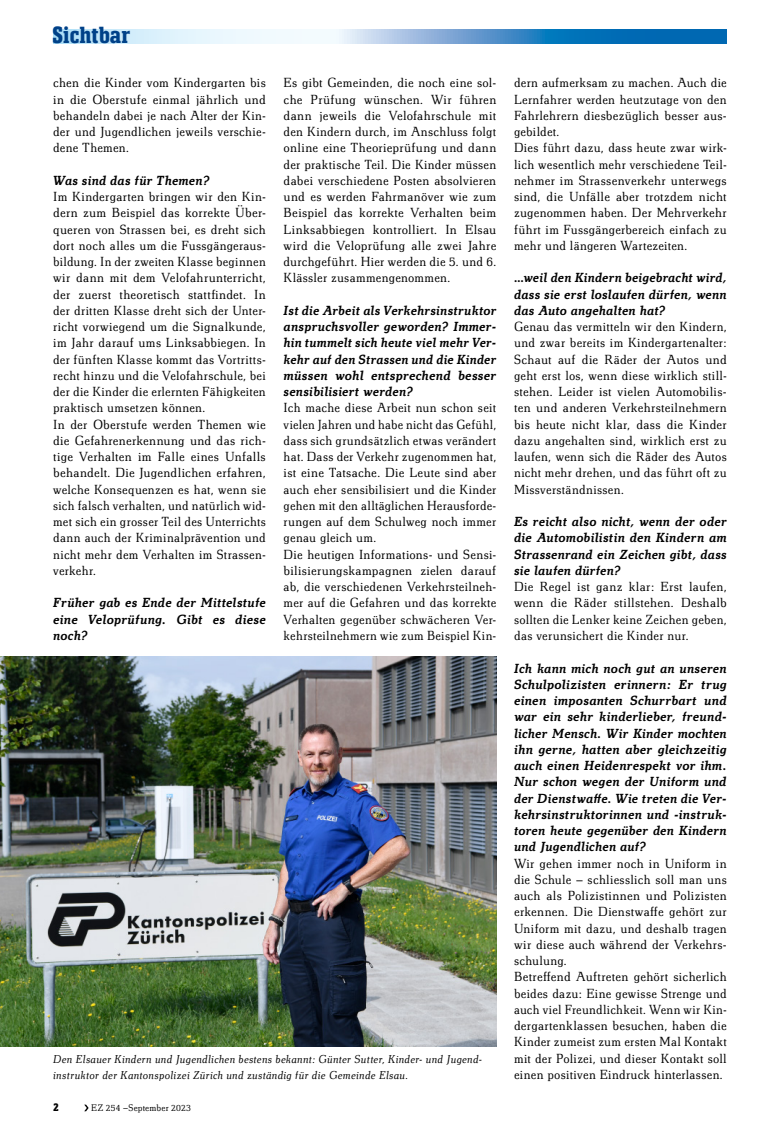
<style>
.page{position:relative;width:780px;height:1134px;background:#fff}
.page>*{position:absolute;margin:0;border:0;box-sizing:border-box;transform-origin:0 0}
.t1{font:700 24.38px "Technotyp Condensed";color:#004188}
.t2{font:300 13.75px/16.2px "Technotyp";letter-spacing:.02em;color:#000;text-align:justify}
.t3{font:italic 500 13.75px/16.2px "Technotyp";letter-spacing:.01em;color:#000;text-align:justify}
.t4{font:700 12.5px "Technotyp Condensed";color:#000}
.t5{font:italic 300 11.88px/16.2px "Technotyp";letter-spacing:.015em;color:#000}
.t6{font:300 10px "Technotyp";letter-spacing:.02em;color:#000}
</style>
<div class="page">
<svg style="left:84px;top:1104px;width:5px;height:7px"></svg>
<svg style="left:53px;top:30px;width:673px;height:13px;background:#87b9de"></svg>
<img style="left:0;top:656px;width:496px;height:390px">
<h1 class="t1" style="left:53px;top:21px;width:79px">Sichtbar</h1>
<p class="t2" style="left:53px;top:75px;width:214px">chen die Kinder vom Kindergarten bis in die Oberstufe einmal jährlich und behandeln dabei je nach Alter der Kin&shy;der und Jugendlichen jeweils verschie&shy;dene Themen.</p>
<p class="t3" style="left:53px;top:172px;width:158px">Was sind das für Themen?</p>
<p class="t2" style="left:53px;top:188px;width:214px;text-align:left">Im Kindergarten bringen wir den Kin&shy;dern zum Beispiel das korrekte Über&shy;queren von Strassen bei, es dreht sich dort noch alles um die Fussgängeraus&shy;bildung. In der zweiten Klasse beginnen wir dann mit dem Velofahrunterricht, der zuerst theoretisch stattfindet. In der dritten Klasse dreht sich der Unter&shy;richt vorwiegend um die Signalkunde, im Jahr darauf ums Linksabbiegen. In der fünften Klasse kommt das Vortritts&shy;recht hinzu und die Velofahrschule, bei der die Kinder die erlernten Fähigkeiten praktisch umsetzen können.<br>In der Oberstufe werden Themen wie die Gefahrenerkennung und das rich&shy;tige Verhalten im Falle eines Unfalls behandelt. Die Jugendlichen erfahren, welche Konsequenzen es hat, wenn sie sich falsch verhalten, und natürlich wid&shy;met sich ein grosser Teil des Unterrichts dann auch der Kriminalprävention und nicht mehr dem Verhalten im Strassen&shy;verkehr.</p>
<p class="t3" style="left:53px;top:595px;width:214px">Früher gab es Ende der Mittelstufe eine Veloprüfung. Gibt es diese noch?</p>
<p class="t2" style="left:283px;top:75px;width:214px">Es gibt Gemeinden, die noch eine sol&shy;che Prüfung wünschen. Wir führen dann jeweils die Velofahrschule mit den Kindern durch, im Anschluss folgt online eine Theorieprüfung und dann der praktische Teil. Die Kinder müssen dabei verschiedene Posten absolvieren und es werden Fahrmanöver wie zum Beispiel das korrekte Verhalten beim Linksabbiegen kontrolliert. In Elsau wird die Veloprüfung alle zwei Jahre durchgeführt. Hier werden die 5. und 6.<br>Klässler zusammengenommen.</p>
<p class="t3" style="left:283px;top:302px;width:214px">Ist die Arbeit als Verkehrsinstruktor anspruchsvoller geworden? Immer&shy;hin tummelt sich heute viel mehr Ver&shy;kehr auf den Strassen und die Kinder müssen wohl entsprechend besser sensibilisiert werden?</p>
<p class="t2" style="left:283px;top:400px;width:214px;text-align:left">Ich mache diese Arbeit nun schon seit vielen Jahren und habe nicht das Gefühl, dass sich grundsätzlich etwas verändert hat. Dass der Verkehr zugenommen hat, ist eine Tatsache. Die Leute sind aber auch eher sensibilisiert und die Kinder gehen mit den alltäglichen Herausforde&shy;rungen auf dem Schulweg noch immer genau gleich um.<br>Die heutigen Informations- und Sensi&shy;bilisierungskampagnen zielen darauf ab, die verschiedenen Verkehrsteilneh&shy;mer auf die Gefahren und das korrekte Verhalten gegenüber schwächeren Ver&shy;kehrsteilnehmern wie zum Beispiel Kin-</p>
<p class="t5" style="left:53px;top:1050px;width:429px">Den Elsauer Kindern und Jugendlichen bestens bekannt: Günter Sutter, Kinder- und Jugend&shy;instruktor der Kantonspolizei Zürich und zuständig für die Gemeinde Elsau.</p>
<p class="t4" style="left:53px;top:1100px;width:7px">2</p>
<p class="t6" style="left:91px;top:1102px;width:101px">EZ 254 –September 2023</p>
<p class="t2" style="left:514px;top:75px;width:214px;text-align:left">dern aufmerksam zu machen. Auch die Lernfahrer werden heutzutage von den Fahrlehrern diesbezüglich besser aus&shy;gebildet.<br>Dies führt dazu, dass heute zwar wirk&shy;lich wesentlich mehr verschiedene Teil&shy;nehmer im Strassenverkehr unterwegs sind, die Unfälle aber trotzdem nicht zugenommen haben. Der Mehrverkehr führt im Fussgängerbereich einfach zu mehr und längeren Wartezeiten.</p>
<p class="t3" style="left:514px;top:270px;width:214px">…weil den Kindern beigebracht wird, dass sie erst loslaufen dürfen, wenn das Auto angehalten hat?</p>
<p class="t2" style="left:514px;top:318px;width:214px">Genau das vermitteln wir den Kindern, und zwar bereits im Kindergartenalter:<br>Schaut auf die Räder der Autos und geht erst los, wenn diese wirklich still&shy;stehen. Leider ist vielen Automobilis&shy;ten und anderen Verkehrsteilnehmern bis heute nicht klar, dass die Kinder dazu angehalten sind, wirklich erst zu laufen, wenn sich die Räder des Autos nicht mehr drehen, und das führt oft zu Missverständnissen.</p>
<p class="t3" style="left:514px;top:513px;width:214px">Es reicht also nicht, wenn der oder die Automobilistin den Kindern am Strassenrand ein Zeichen gibt, dass sie laufen dürfen?</p>
<p class="t2" style="left:514px;top:578px;width:214px">Die Regel ist ganz klar: Erst laufen, wenn die Räder stillstehen. Deshalb sollten die Lenker keine Zeichen geben, das verunsichert die Kinder nur.</p>
<p class="t3" style="left:514px;top:660px;width:214px">Ich kann mich noch gut an unseren Schulpolizisten erinnern: Er trug einen imposanten Schurrbart und war ein sehr kinderlieber, freund&shy;licher Mensch. Wir Kinder mochten ihn gerne, hatten aber gleichzeitig auch einen Heidenrespekt vor ihm.<br>Nur schon wegen der Uniform und der Dienstwaffe. Wie treten die Ver&shy;kehrsinstruktorinnen und -instruk&shy;toren heute gegenüber den Kindern und Jugendlichen auf?</p>
<p class="t2" style="left:514px;top:855px;width:214px;text-align:left">Wir gehen immer noch in Uniform in die Schule – schliesslich soll man uns auch als Polizistinnen und Polizisten erkennen. Die Dienstwaffe gehört zur Uniform mit dazu, und deshalb tragen wir diese auch während der Verkehrs&shy;schulung.<br>Betreffend Auftreten gehört sicherlich beides dazu: Eine gewisse Strenge und auch viel Freundlichkeit. Wenn wir Kin&shy;dergartenklassen besuchen, haben die Kinder zumeist zum ersten Mal Kontakt mit der Polizei, und dieser Kontakt soll einen positiven Eindruck hinterlassen.</p>
</div>
